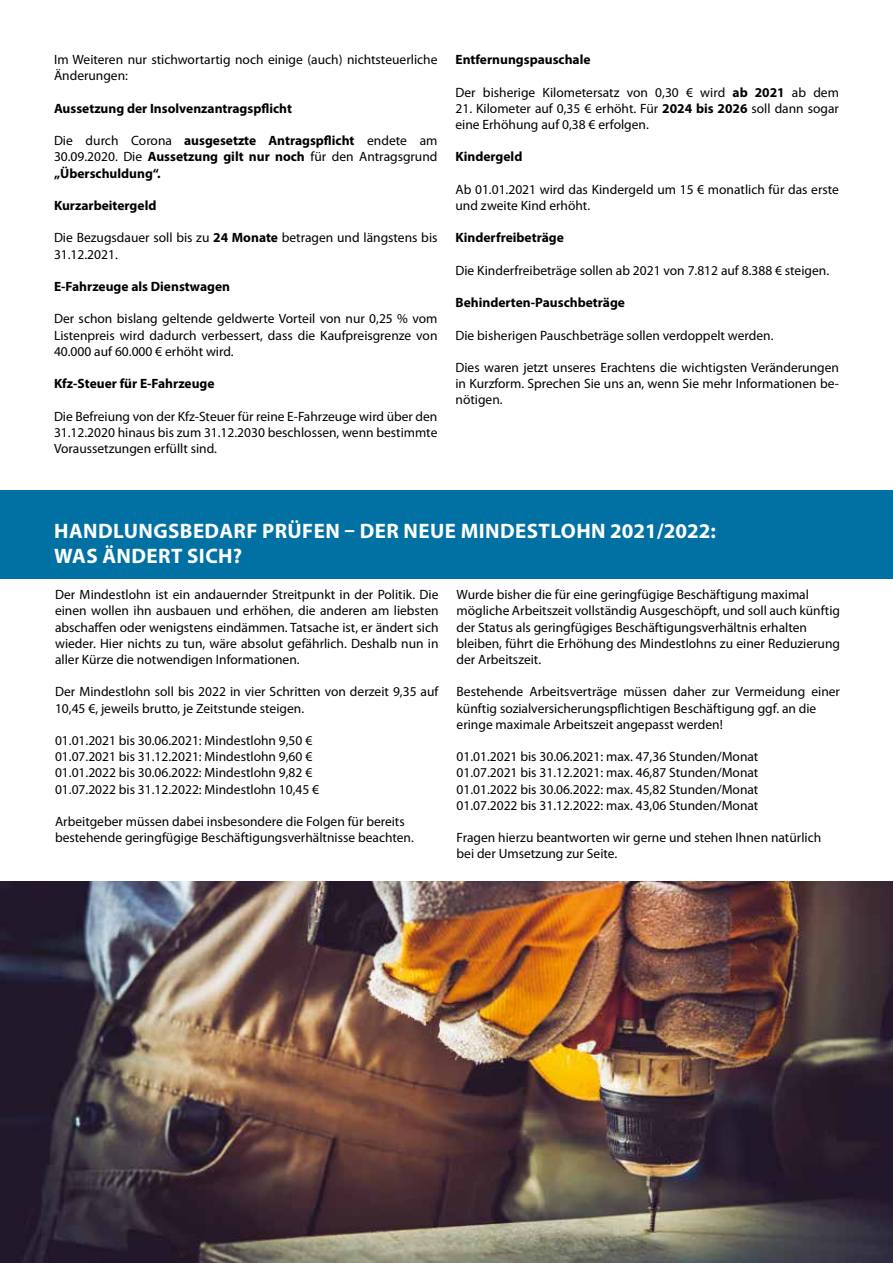
<style>
.page{position:relative;width:893px;height:1263px;background:#fff}
.page>*{position:absolute;margin:0;border:0;box-sizing:border-box;transform-origin:0 0}
.t1{font:700 21px/25.2px "Myriad Pro";letter-spacing:.02em;color:#fff}
.t2{font:13.5px/16.2px "Myriad Pro";color:#000}
.t3{font:700 13.5px/16.2px "Myriad Pro";color:#000;text-align:justify}
.s1{font-weight:400}
.s2{font-weight:700}
</style>
<div class="page">
<hr style="left:0;top:381px;width:1px;height:73px;background:#f18e00">
<div style="left:0;top:490px;width:893px;height:89px;background:#0071a2"></div>
<img style="left:0;top:882px;width:893px;height:381px">
<p class="t2" style="left:54px;top:51px;width:385px">Im Weiteren nur stichwortartig noch einige (auch) nichtsteuerliche<br>Änderungen:</p>
<p class="t3" style="left:54px;top:100px;width:239px">Aussetzung der Insolvenzantragspflicht</p>
<p class="t3" style="left:54px;top:132px;width:385px"><span class="s1">Die durch Corona</span> ausgesetzte Antragspflicht <span class="s1">endete am 30.09.2020. Die</span> Aussetzung gilt nur noch <span class="s1">für den Antragsgrund </span>„Überschuldung“.</p>
<p class="t3" style="left:54px;top:197px;width:104px">Kurzarbeitergeld</p>
<p class="t2" style="left:54px;top:229px;width:385px">Die Bezugsdauer soll bis zu <span class="s2">24 Monate</span> betragen und längstens bis<br>31.12.2021.</p>
<p class="t3" style="left:54px;top:278px;width:178px">E-Fahrzeuge als Dienstwagen</p>
<p class="t2" style="left:54px;top:310px;width:385px;text-align:justify">Der schon bislang geltende geldwerte Vorteil von nur 0,25 % vom Listenpreis wird dadurch verbessert, dass die Kaufpreisgrenze von 40.000 auf 60.000 € erhöht wird.</p>
<p class="t3" style="left:54px;top:375px;width:162px">Kfz-Steuer für E-Fahrzeuge</p>
<p class="t2" style="left:54px;top:408px;width:385px;text-align:justify">Die Befreiung von der Kfz-Steuer für reine E-Fahrzeuge wird über den 31.12.2020 hinaus bis zum 31.12.2030 beschlossen, wenn bestimmte Voraussetzungen erfüllt sind.</p>
<p class="t3" style="left:455px;top:51px;width:137px">Entfernungspauschale</p>
<p class="t2" style="left:455px;top:84px;width:385px">Der bisherige Kilometersatz von 0,30 € wird <span class="s2">ab 2021</span> ab dem</p>
<p class="t2" style="left:455px;top:100px;width:385px">21. Kilometer auf 0,35 € erhöht. Für <span class="s2">2024 bis 2026</span> soll dann sogar eine Erhöhung auf 0,38 € erfolgen.</p>
<p class="t3" style="left:455px;top:148px;width:68px">Kindergeld</p>
<p class="t2" style="left:455px;top:181px;width:385px">Ab 01.01.2021 wird das Kindergeld um 15 € monatlich für das erste und zweite Kind erhöht.</p>
<p class="t3" style="left:455px;top:229px;width:110px">Kinderfreibeträge</p>
<p class="t2" style="left:455px;top:262px;width:375px">Die Kinderfreibeträge sollen ab 2021 von 7.812 auf 8.388 € steigen.</p>
<p class="t3" style="left:455px;top:294px;width:171px">Behinderten-Pauschbeträge</p>
<p class="t2" style="left:455px;top:327px;width:319px">Die bisherigen Pauschbeträge sollen verdoppelt werden.</p>
<p class="t2" style="left:455px;top:359px;width:385px;text-align:justify">Dies waren jetzt unseres Erachtens die wichtigsten Veränderungen in Kurzform. Sprechen Sie uns an, wenn Sie mehr Informationen be&shy;nötigen.</p>
<h1 class="t1" style="left:54px;top:518px;width:663px">HANDLUNGSBEDARF PRÜFEN – DER NEUE MINDESTLOHN 2021/2022:<br>WAS ÄNDERT SICH?</h1>
<p class="t2" style="left:55px;top:586px;width:385px;text-align:justify">Der Mindestlohn ist ein andauernder Streitpunkt in der Politik. Die einen wollen ihn ausbauen und erhöhen, die anderen am liebsten abschaffen oder wenigstens eindämmen. Tatsache ist, er ändert sich wieder. Hier nichts zu tun, wäre absolut gefährlich. Deshalb nun in aller Kürze die notwendigen Informationen.</p>
<p class="t2" style="left:55px;top:683px;width:385px">Der Mindestlohn soll bis 2022 in vier Schritten von derzeit 9,35 auf<br>10,45 €, jeweils brutto, je Zeitstunde steigen.</p>
<p class="t2" style="left:55px;top:732px;width:266px">01.01.2021 bis 30.06.2021: Mindestlohn 9,50 € 01.07.2021 bis 31.12.2021: Mindestlohn 9,60 € 01.01.2022 bis 30.06.2022: Mindestlohn 9,82 € 01.07.2022 bis 31.12.2022: Mindestlohn 10,45 €</p>
<p class="t2" style="left:55px;top:813px;width:360px">Arbeitgeber müssen dabei insbesondere die Folgen für bereits bestehende geringfügige Beschäftigungsverhältnisse beachten.</p>
<p class="t2" style="left:457px;top:586px;width:385px">Wurde bisher die für eine geringfügige Beschäftigung maximal mögliche Arbeitszeit vollständig Ausgeschöpft, und soll auch künftig der Status als geringfügiges Beschäftigungsverhältnis erhalten bleiben, führt die Erhöhung des Mindestlohns zu einer Reduzierung der Arbeitszeit.</p>
<p class="t2" style="left:457px;top:683px;width:385px">Bestehende Arbeitsverträge müssen daher zur Vermeidung einer künftig sozialversicherungspflichtigen Beschäftigung ggf. an die eringe maximale Arbeitszeit angepasst werden!</p>
<p class="t2" style="left:457px;top:748px;width:303px;text-align:justify">01.01.2021 bis 30.06.2021: max. 47,36 Stunden/Monat 01.07.2021 bis 31.12.2021: max. 46,87 Stunden/Monat 01.01.2022 bis 30.06.2022: max. 45,82 Stunden/Monat 01.07.2022 bis 31.12.2022: max. 43,06 Stunden/Monat</p>
<p class="t2" style="left:457px;top:829px;width:366px">Fragen hierzu beantworten wir gerne und stehen Ihnen natürlich bei der Umsetzung zur Seite.</p>
</div>
